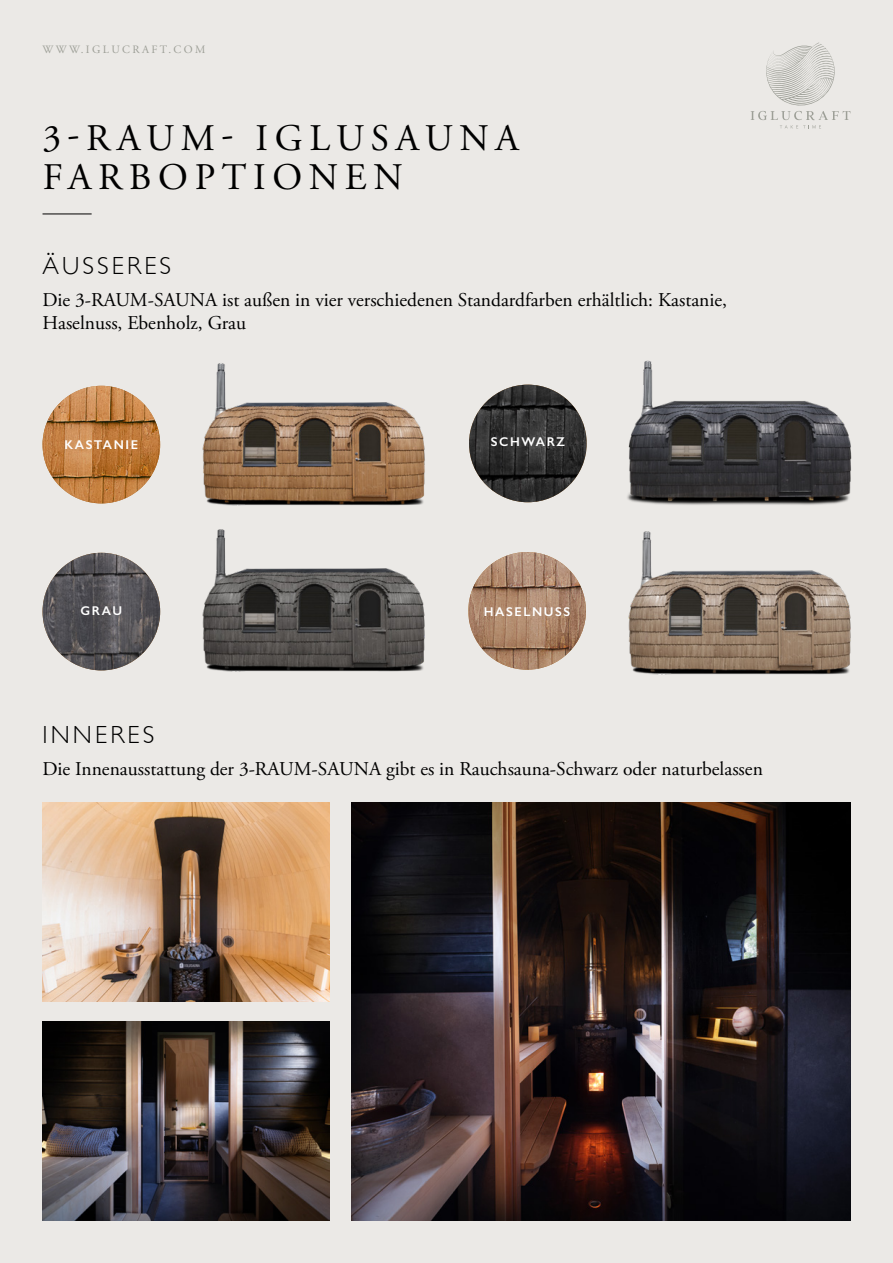
<style>
.page{position:relative;width:893px;height:1263px;background:#ebe9e6}
.page>*{position:absolute;margin:0;border:0;box-sizing:border-box;transform-origin:0 0}
.t1{font:37.5px/39.3px "Adobe Garamond Pro";letter-spacing:.175em;color:#000}
.t2{font:300 24.75px "Gill Sans";letter-spacing:.125em;color:#000}
.t3{font:19.5px/23.2px "Adobe Garamond Pro";color:#000}
.t4{font:600 12.75px "Gill Sans";letter-spacing:.125em;color:#fff}
.t5{font:11.25px "Adobe Garamond Pro";letter-spacing:.215em;color:#9d9f97}
</style>
<div class="page">
<img style="left:43px;top:1021px;width:287px;height:199px">
<svg style="left:751px;top:43px;width:99px;height:85px"></svg>
<hr style="left:43px;top:214px;width:49px;height:1px;background:#000">
<img style="left:202px;top:363px;width:223px;height:141px">
<img style="left:627px;top:360px;width:225px;height:145px">
<img style="left:43px;top:386px;width:117px;height:117px;border-radius:59px">
<img style="left:469px;top:385px;width:118px;height:117px;border-radius:59px">
<img style="left:628px;top:531px;width:223px;height:144px">
<img style="left:468px;top:552px;width:118px;height:118px;border-radius:59px">
<img style="left:202px;top:504px;width:223px;height:168px">
<img style="left:43px;top:553px;width:117px;height:117px;border-radius:59px">
<img style="left:351px;top:803px;width:499px;height:417px">
<img style="left:43px;top:803px;width:287px;height:198px">
<p class="t5" style="left:43px;top:42px;width:164px">WWW.IGLUCRAFT.COM</p>
<h1 class="t1" style="left:43px;top:120px;width:478px">3-RAUM- IGLUSAUNA<br>FARBOPTIONEN</h1>
<p class="t2" style="left:43px;top:246px;width:130px">ÄUSSERES</p>
<p class="t3" style="left:43px;top:289px;width:686px">Die 3-RAUM-SAUNA ist außen in vier verschiedenen Standardfarben erhältlich: Kastanie,<br>Haselnuss, Ebenholz, Grau</p>
<p class="t4" style="left:65px;top:437px;width:75px">KASTANIE</p>
<p class="t4" style="left:81px;top:603px;width:43px">GRAU</p>
<p class="t4" style="left:491px;top:434px;width:76px">SCHWARZ</p>
<p class="t4" style="left:484px;top:603px;width:88px">HASELNUSS</p>
<p class="t2" style="left:43px;top:715px;width:113px">INNERES</p>
<p class="t3" style="left:43px;top:757px;width:722px">Die Innenausstattung der 3-RAUM-SAUNA gibt es in Rauchsauna-Schwarz oder naturbelassen</p>
</div>
